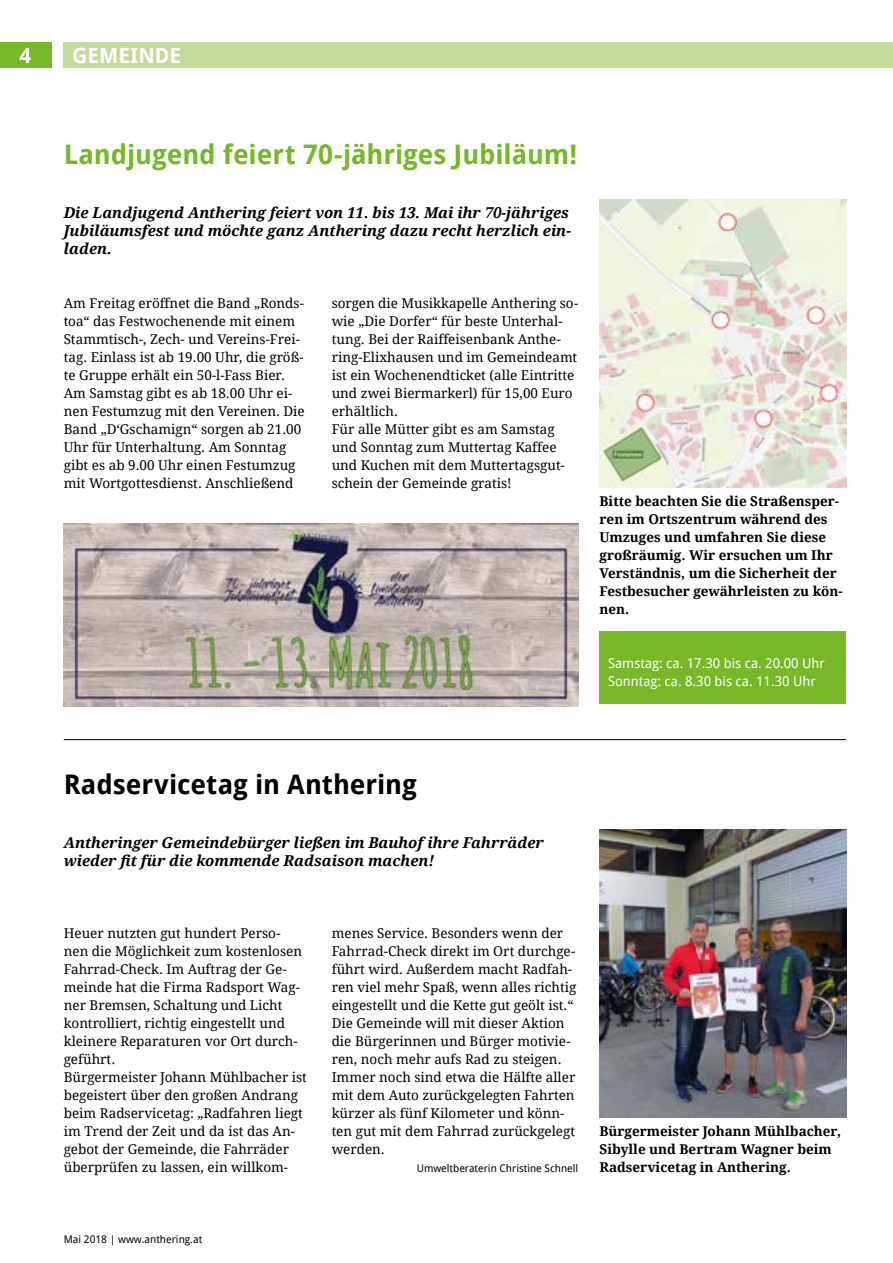
<style>
.page{position:relative;width:893px;height:1263px;background:#fff}
.page>*{position:absolute;margin:0;border:0;box-sizing:border-box;transform-origin:0 0}
.t1{font:700 27px "Droid Sans";letter-spacing:-.005em;color:#76b828}
.t2{font:700 27px "Droid Sans";color:#000}
.t3{font:700 21px "Droid Sans";color:#fff}
.t4{font:italic 700 15px/18px "Droid Serif";color:#000}
.t5{font:13.5px/18px "Droid Serif";color:#000}
.t6{font:700 13.5px/18px "Droid Serif";color:#000}
.t7{font:13.5px/18px "Droid Sans";color:#fff}
.t8{font:10.5px "Droid Sans";color:#000}
</style>
<div class="page">
<div style="left:0;top:43px;width:51px;height:25px;background:#76b828"></div>
<div style="left:64px;top:43px;width:829px;height:25px;background:#c3db9a"></div>
<img style="left:64px;top:524px;width:514px;height:183px">
<img style="left:600px;top:830px;width:246px;height:288px">
<hr style="left:64px;top:739px;width:782px;height:1px;background:#000">
<img style="left:600px;top:200px;width:246px;height:288px">
<div style="left:600px;top:632px;width:246px;height:72px;background:#76b828"></div>
<h2 class="t3" style="left:20px;top:42px;width:13px">4</h2>
<h2 class="t3" style="left:72px;top:42px;width:110px">GEMEINDE</h2>
<h1 class="t1" style="left:64px;top:137px;width:515px">Landjugend feiert 70-jähriges Jubiläum!</h1>
<p class="t4" style="left:64px;top:203px;width:509px">Die Landjugend Anthering feiert von 11. bis 13. Mai ihr 70-jähriges<br>Jubiläumsfest und möchte ganz Anthering dazu recht herzlich ein&shy;laden.</p>
<p class="t5" style="left:64px;top:294px;width:243px">Am Freitag eröffnet die Band „Ronds&shy;toa“ das Festwochenende mit einem Stammtisch-, Zech- und Vereins-Frei&shy;tag. Einlass ist ab 19.00 Uhr, die größ&shy;te Gruppe erhält ein 50-l-Fass Bier.<br>Am Samstag gibt es ab 18.00 Uhr ei&shy;nen Festumzug mit den Vereinen. Die Band „D‘Gschamign“ sorgen ab 21.00<br>Uhr für Unterhaltung. Am Sonntag gibt es ab 9.00 Uhr einen Festumzug mit Wortgottesdienst. Anschließend</p>
<p class="t5" style="left:332px;top:294px;width:248px">sorgen die Musikkapelle Anthering so&shy;wie „Die Dorfer“ für beste Unterhal&shy;tung. Bei der Raiffeisenbank Anthe&shy;ring-Elixhausen und im Gemeindeamt ist ein Wochenendticket (alle Eintritte und zwei Biermarkerl) für 15,00 Euro erhältlich.<br>Für alle Mütter gibt es am Samstag und Sonntag zum Muttertag Kaffee und Kuchen mit dem Muttertagsgut&shy;schein der Gemeinde gratis!</p>
<p class="t6" style="left:600px;top:492px;width:245px">Bitte beachten Sie die Straßensper&shy;ren im Ortszentrum während des<br>Umzuges und umfahren Sie diese großräumig. Wir ersuchen um Ihr<br>Verständnis, um die Sicherheit der<br>Festbesucher gewährleisten zu kön&shy;nen.</p>
<p class="t7" style="left:608px;top:654px;width:218px">Samstag: ca. 17.30 bis ca. 20.00 Uhr<br>Sonntag: ca. 8.30 bis ca. 11.30 Uhr</p>
<h1 class="t2" style="left:64px;top:767px;width:355px">Radservicetag in Anthering</h1>
<p class="t4" style="left:64px;top:833px;width:482px">Antheringer Gemeindebürger ließen im Bauhof ihre Fahrräder wieder fit für die kommende Radsaison machen!</p>
<p class="t5" style="left:64px;top:924px;width:245px">Heuer nutzten gut hundert Perso&shy;nen die Möglichkeit zum kostenlosen Fahrrad-Check. Im Auftrag der Ge&shy;meinde hat die Firma Radsport Wag&shy;ner Bremsen, Schaltung und Licht kontrolliert, richtig eingestellt und kleinere Reparaturen vor Ort durch&shy;geführt.<br>Bürgermeister Johann Mühlbacher ist begeistert über den großen Andrang beim Radservicetag: „Radfahren liegt im Trend der Zeit und da ist das An&shy;gebot der Gemeinde, die Fahrräder überprüfen zu lassen, ein willkom-</p>
<p class="t5" style="left:332px;top:924px;width:246px">menes Service. Besonders wenn der Fahrrad-Check direkt im Ort durchge&shy;führt wird. Außerdem macht Radfah&shy;ren viel mehr Spaß, wenn alles richtig eingestellt und die Kette gut geölt ist.“ Die Gemeinde will mit dieser Aktion die Bürgerinnen und Bürger motivie&shy;ren, noch mehr aufs Rad zu steigen.<br>Immer noch sind etwa die Hälfte aller mit dem Auto zurückgelegten Fahrten kürzer als fünf Kilometer und könn&shy;ten gut mit dem Fahrrad zurückgelegt werden.</p>
<p class="t8" style="left:417px;top:1161px;width:163px">Umweltberaterin Christine Schnell</p>
<p class="t6" style="left:600px;top:1122px;width:243px">Bürgermeister Johann Mühlbacher,<br>Sibylle und Bertram Wagner beim<br>Radservicetag in Anthering.</p>
<p class="t8" style="left:64px;top:1233px;width:140px">Mai 2018 | www.anthering.at</p>
</div>
